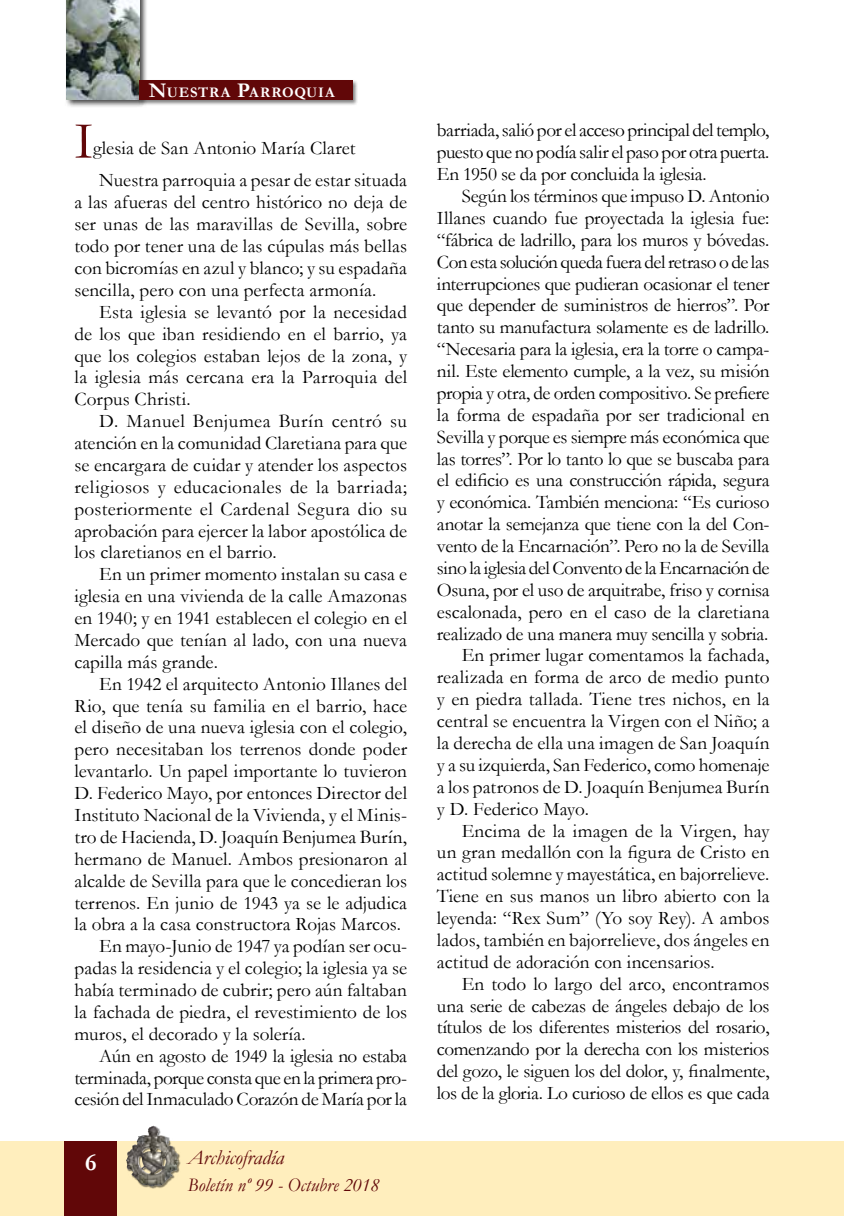
<style>
.page{position:relative;width:844px;height:1216px;background:#fff}
.page>*{position:absolute;margin:0;border:0;box-sizing:border-box;transform-origin:0 0}
.t1{font:52.85px "Garamond";color:#610708}
.t2{font:700 24.5px "Garamond";color:#fff}
.t3{font:italic 21px "Garamond";color:#610708}
.t4{font:19.25px/21.9px "Garamond";letter-spacing:-.005em;color:#000;text-align:justify}
.t5{font:19.25px "Garamond";letter-spacing:-.025em;color:#000}
.t6{font:19.25px "Garamond";letter-spacing:.015em;color:#000}
.t7{font:italic 19.25px "Garamond";color:#610708}
.t8{font:700 14.7px "Garamond";letter-spacing:.05em;color:#fff}
.s1{font-size:21px}
</style>
<div class="page">
<div style="left:0;top:1141px;width:843px;height:74px;background:#ffeebd"></div>
<div style="left:126px;top:1125px;width:54px;height:63px;background:#000;opacity:.5"></div>
<img style="left:126px;top:1126px;width:53px;height:60px">
<div style="left:64px;top:1141px;width:53px;height:74px;background:#610708"></div>
<div style="left:64px;top:0;width:84px;height:108px;background:#000;opacity:.75"></div>
<img style="left:66px;top:0;width:73px;height:99px">
<div style="left:138px;top:79px;width:220px;height:27px;background:#000;opacity:.5"></div>
<div style="left:139px;top:80px;width:213px;height:20px;background:#610708"></div>
<p class="t8" style="left:149px;top:82px;width:187px"><span class="s1">N</span>UESTRA <span class="s1">P</span>ARROQUIA</p>
<h1 class="t1" style="left:74px;top:105px;width:20px">I</h1>
<p class="t4" style="left:99px;top:131px;width:309px;line-height:32.2px;text-indent:-6px">glesia de San Antonio María Claret<br>Nuestra parroquia a pesar de estar situada</p>
<p class="t4" style="left:74px;top:191px;width:334px">a las afueras del centro histórico no deja de ser unas de las maravillas de Sevilla, sobre todo por tener una de las cúpulas más bellas con bicromías en azul y blanco; y su espadaña sencilla, pero con una perfecta armonía.</p>
<p class="t4" style="left:74px;top:300px;width:334px;text-indent:25px">Esta iglesia se levantó por la necesidad de los que iban residiendo en el barrio, ya que los colegios estaban lejos de la zona, y la iglesia más cercana era la Parroquia del Corpus Christi.</p>
<p class="t4" style="left:74px;top:409px;width:334px;text-indent:25px">D. Manuel Benjumea Burín centró su atención en la comunidad Claretiana para que se encargara de cuidar y atender los aspectos religiosos y educacionales de la barriada; posteriormente el Cardenal Segura dio su aprobación para ejercer la labor apostólica de los claretianos en el barrio.</p>
<p class="t4" style="left:74px;top:563px;width:334px;text-indent:25px">En un primer momento instalan su casa e iglesia en una vivienda de la calle Amazonas en 1940; y en 1941 establecen el colegio en el Mercado que tenían al lado, con una nueva capilla más grande.</p>
<p class="t4" style="left:99px;top:672px;width:309px">En 1942 el arquitecto Antonio Illanes del</p>
<p class="t4" style="left:74px;top:694px;width:334px">Rio, que tenía su familia en el barrio, hace</p>
<p class="t4" style="left:74px;top:716px;width:334px">el diseño de una nueva iglesia con el colegio,</p>
<p class="t4" style="left:74px;top:737px;width:334px">pero necesitaban los terrenos donde poder</p>
<p class="t4" style="left:74px;top:759px;width:334px">levantarlo. Un papel importante lo tuvieron</p>
<p class="t4" style="left:74px;top:781px;width:334px">D. Federico Mayo, por entonces Director del</p>
<p class="t4" style="left:74px;top:803px;width:334px">Instituto Nacional de la Vivienda, y el Minis-</p>
<p class="t4" style="left:74px;top:825px;width:334px">tro de Hacienda, D. Joaquín Benjumea Burín,</p>
<p class="t4" style="left:74px;top:847px;width:334px">hermano de Manuel. Ambos presionaron al</p>
<p class="t4" style="left:74px;top:869px;width:334px">alcalde de Sevilla para que le concedieran los</p>
<p class="t4" style="left:74px;top:891px;width:334px">terrenos. En junio de 1943 ya se le adjudica</p>
<p class="t4" style="left:74px;top:912px;width:328px">la obra a la casa constructora Rojas Marcos.</p>
<p class="t4" style="left:99px;top:934px;width:309px">En mayo-Junio de 1947 ya podían ser ocu-</p>
<p class="t4" style="left:74px;top:956px;width:334px">padas la residencia y el colegio; la iglesia ya se</p>
<p class="t4" style="left:74px;top:978px;width:334px">había terminado de cubrir; pero aún faltaban</p>
<p class="t4" style="left:74px;top:1000px;width:334px">la fachada de piedra, el revestimiento de los</p>
<p class="t4" style="left:74px;top:1022px;width:233px">muros, el decorado y la solería.</p>
<p class="t4" style="left:99px;top:1044px;width:309px">Aún en agosto de 1949 la iglesia no estaba</p>
<p class="t5" style="left:74px;top:1064px;width:334px">terminada, porque consta que en la primera pro-</p>
<p class="t4" style="left:74px;top:1087px;width:334px">cesión del Inmaculado Corazón de María por la</p>
<p class="t2" style="left:85px;top:1145px;width:13px">6</p>
<p class="t3" style="left:188px;top:1143px;width:98px">Archicofradía</p>
<p class="t7" style="left:188px;top:1171px;width:193px">Boletín nº 99 - Octubre 2018</p>
<p class="t4" style="left:437px;top:119px;width:334px">barriada, salió por el acceso principal del templo, puesto que no podía salir el paso por otra puerta.<br>En 1950 se da por concluida la iglesia.</p>
<p class="t4" style="left:461px;top:184px;width:309px">Según los términos que impuso D. Antonio</p>
<p class="t4" style="left:437px;top:206px;width:334px">Illanes cuando fue proyectada la iglesia fue:</p>
<p class="t4" style="left:437px;top:228px;width:334px">“fábrica de ladrillo, para los muros y bóvedas.</p>
<p class="t5" style="left:437px;top:249px;width:334px">Con esta solución queda fuera del retraso o de las</p>
<p class="t4" style="left:437px;top:272px;width:334px">interrupciones que pudieran ocasionar el tener</p>
<p class="t4" style="left:437px;top:294px;width:334px">que depender de suministros de hierros”. Por</p>
<p class="t4" style="left:437px;top:316px;width:334px">tanto su manufactura solamente es de ladrillo.</p>
<p class="t4" style="left:437px;top:338px;width:334px">“Necesaria para la iglesia, era la torre o campa-</p>
<p class="t4" style="left:437px;top:359px;width:334px">nil. Este elemento cumple, a la vez, su misión</p>
<p class="t5" style="left:437px;top:380px;width:334px">propia y otra, de orden compositivo. Se prefiere</p>
<p class="t4" style="left:437px;top:403px;width:334px">la forma de espadaña por ser tradicional en</p>
<p class="t4" style="left:437px;top:425px;width:334px">Sevilla y porque es siempre más económica que</p>
<p class="t4" style="left:437px;top:447px;width:334px">las torres”. Por lo tanto lo que se buscaba para</p>
<p class="t4" style="left:437px;top:469px;width:334px">el edificio es una construcción rápida, segura</p>
<p class="t5" style="left:437px;top:489px;width:334px">y económica. También menciona: “Es curioso</p>
<p class="t4" style="left:437px;top:512px;width:334px">anotar la semejanza que tiene con la del Con-</p>
<p class="t4" style="left:437px;top:534px;width:334px">vento de la Encarnación”. Pero no la de Sevilla</p>
<p class="t5" style="left:437px;top:555px;width:334px">sino la iglesia del Convento de la Encarnación de</p>
<p class="t4" style="left:437px;top:578px;width:334px">Osuna, por el uso de arquitrabe, friso y cornisa</p>
<p class="t4" style="left:437px;top:600px;width:334px">escalonada, pero en el caso de la claretiana</p>
<p class="t4" style="left:437px;top:622px;width:333px">realizado de una manera muy sencilla y sobria.</p>
<p class="t4" style="left:461px;top:644px;width:309px">En primer lugar comentamos la fachada,</p>
<p class="t4" style="left:437px;top:666px;width:334px">realizada en forma de arco de medio punto</p>
<p class="t4" style="left:437px;top:687px;width:334px">y en piedra tallada. Tiene tres nichos, en la</p>
<p class="t4" style="left:437px;top:709px;width:334px">central se encuentra la Virgen con el Niño; a</p>
<p class="t4" style="left:437px;top:731px;width:334px">la derecha de ella una imagen de San Joaquín</p>
<p class="t4" style="left:437px;top:753px;width:334px">y a su izquierda, San Federico, como homenaje</p>
<p class="t4" style="left:437px;top:775px;width:334px">a los patronos de D. Joaquín Benjumea Burín</p>
<p class="t4" style="left:437px;top:797px;width:154px">y D. Federico Mayo.</p>
<p class="t6" style="left:461px;top:817px;width:309px">Encima de la imagen de la Virgen, hay</p>
<p class="t4" style="left:437px;top:840px;width:334px">un gran medallón con la figura de Cristo en</p>
<p class="t4" style="left:437px;top:862px;width:334px">actitud solemne y mayestática, en bajorrelieve.</p>
<p class="t4" style="left:437px;top:884px;width:334px">Tiene en sus manos un libro abierto con la</p>
<p class="t4" style="left:437px;top:906px;width:334px">leyenda: “Rex Sum” (Yo soy Rey). A ambos</p>
<p class="t4" style="left:437px;top:928px;width:334px">lados, también en bajorrelieve, dos ángeles en</p>
<p class="t4" style="left:437px;top:950px;width:279px">actitud de adoración con incensarios.</p>
<p class="t4" style="left:461px;top:972px;width:309px">En todo lo largo del arco, encontramos</p>
<p class="t4" style="left:437px;top:994px;width:334px">una serie de cabezas de ángeles debajo de los</p>
<p class="t4" style="left:437px;top:1015px;width:334px">títulos de los diferentes misterios del rosario,</p>
<p class="t4" style="left:437px;top:1037px;width:334px">comenzando por la derecha con los misterios</p>
<p class="t4" style="left:437px;top:1059px;width:334px">del gozo, le siguen los del dolor, y, finalmente,</p>
<p class="t4" style="left:437px;top:1081px;width:334px">los de la gloria. Lo curioso de ellos es que cada</p>
</div>
